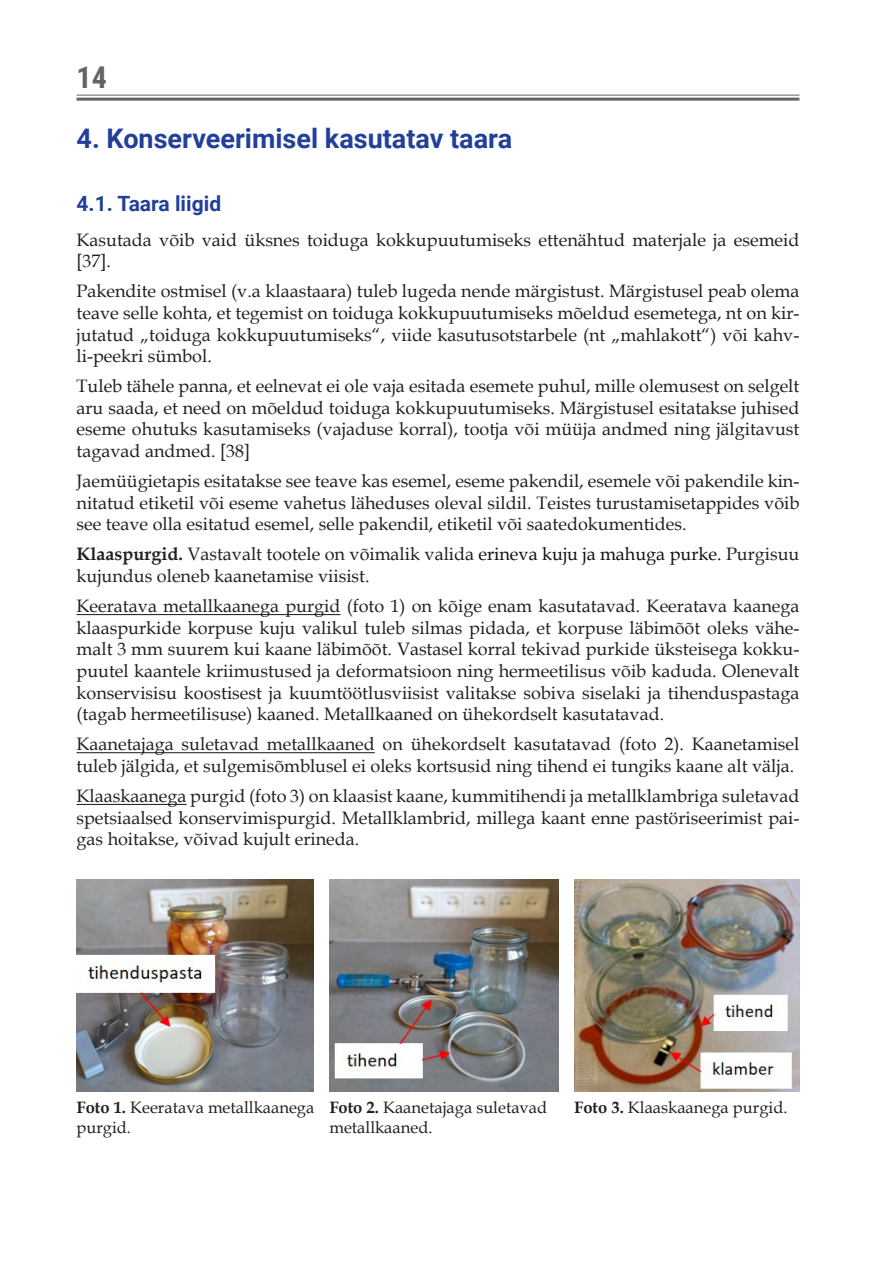
<style>
.page{position:relative;width:893px;height:1263px;background:#fff}
.page>*{position:absolute;margin:0;border:0;box-sizing:border-box;transform-origin:0 0}
.t1{font:700 30px "Roboto Condensed";color:#636366}
.t2{font:700 27px "Roboto";color:#223f99}
.t3{font:700 21px "Roboto";color:#223f99}
.t4{font:18px/21.6px "Book Antiqua";color:#231f20;text-align:justify}
.t5{font:16.5px/19.8px "Book Antiqua";color:#231f20}
.s1{font-weight:700}
.s2{color:#111}
</style>
<div class="page">
<hr style="left:77px;top:95px;width:722px;height:1px;background:#636366">
<hr style="left:77px;top:98px;width:722px;height:3px;background:#636366">
<hr style="left:77px;top:614px;width:263px;height:1px;background:#231f20">
<hr style="left:77px;top:752px;width:298px;height:1px;background:#231f20">
<hr style="left:77px;top:804px;width:110px;height:1px;background:#231f20">
<img style="left:77px;top:879px;width:237px;height:212px">
<img style="left:329px;top:879px;width:230px;height:212px">
<img style="left:574px;top:879px;width:225px;height:212px">
<h1 class="t1" style="left:77px;top:56px;width:32px">14</h1>
<h2 class="t2" style="left:77px;top:119px;width:437px">4. Konserveerimisel kasutatav taara</h2>
<p class="t3" style="left:77px;top:189px;width:146px">4.1. Taara liigid</p>
<p class="t4" style="left:77px;top:228px;width:724px">Kasutada võib vaid üksnes toiduga kokkupuutumiseks ettenähtud materjale ja esemeid [37].</p>
<p class="t4" style="left:77px;top:280px;width:724px">Pakendite ostmisel (v.a klaastaara) tuleb lugeda nende märgistust. Märgistusel peab olema teave selle kohta, et tegemist on toiduga kokkupuutumiseks mõeldud esemetega, nt on kir&shy;jutatud „toiduga kokkupuutumiseks“, viide kasutusotstarbele (nt „mahlakott“) või kahv&shy;li-peekri sümbol.</p>
<p class="t4" style="left:77px;top:375px;width:724px">Tuleb tähele panna, et eelnevat ei ole vaja esitada esemete puhul, mille olemusest on selgelt aru saada, et need on mõeldud toiduga kokkupuutumiseks. Märgistusel esitatakse juhised eseme ohutuks kasutamiseks (vajaduse korral), tootja või müüja andmed ning jälgitavust tagavad andmed. [38]</p>
<p class="t4" style="left:77px;top:470px;width:724px">Jaemüügietapis esitatakse see teave kas esemel, eseme pakendil, esemele või pakendile kin&shy;nitatud etiketil või eseme vahetus läheduses oleval sildil. Teistes turustamisetappides võib see teave olla esitatud esemel, selle pakendil, etiketil või saatedokumentides.</p>
<p class="t4" style="left:77px;top:543px;width:724px"><span class="s1">Klaaspurgid.</span> Vastavalt tootele on võimalik valida <span class="s2">erineva kuju ja mahuga purke.</span> Purgisuu kujundus oleneb kaanetamise viisist.</p>
<p class="t4" style="left:77px;top:595px;width:724px">Keeratava metallkaanega purgid (foto 1) on kõige enam kasutatavad. Keeratava kaanega klaaspurkide korpuse kuju valikul tuleb silmas pidada, et korpuse läbimõõt oleks vähe&shy;malt 3 mm suurem kui kaane läbimõõt. Vastasel korral tekivad purkide üksteisega kokku&shy;puutel kaantele kriimustused ja deformatsioon ning hermeetilisus võib kaduda. Olenevalt konservisisu koostisest ja kuumtöötlusviisist valitakse sobiva siselaki ja tihenduspastaga (tagab hermeetilisuse) kaaned. Metallkaaned on ühekordselt kasutatavad.</p>
<p class="t4" style="left:77px;top:733px;width:724px">Kaanetajaga suletavad metallkaaned on ühekordselt kasutatavad (foto 2). Kaanetamisel tuleb jälgida, et sulgemisõmblusel ei oleks kortsusid ning tihend ei tungiks kaane alt välja.</p>
<p class="t4" style="left:77px;top:785px;width:724px">Klaaskaanega purgid (foto 3) on klaasist kaane, kummitihendi ja metallklambriga suletavad spetsiaalsed konservimispurgid. Metallklambrid, millega kaant enne pastöriseerimist pai&shy;gas hoitakse, võivad kujult erineda.</p>
<p class="t5" style="left:77px;top:1097px;width:239px"><span class="s1">Foto 1.</span> Keeratava metallkaanega purgid.</p>
<p class="t5" style="left:329px;top:1097px;width:219px"><span class="s1">Foto 2.</span> Kaanetajaga suletavad metallkaaned.</p>
<p class="t5" style="left:574px;top:1097px;width:215px"><span class="s1">Foto 3.</span> Klaaskaanega purgid.</p>
</div>
